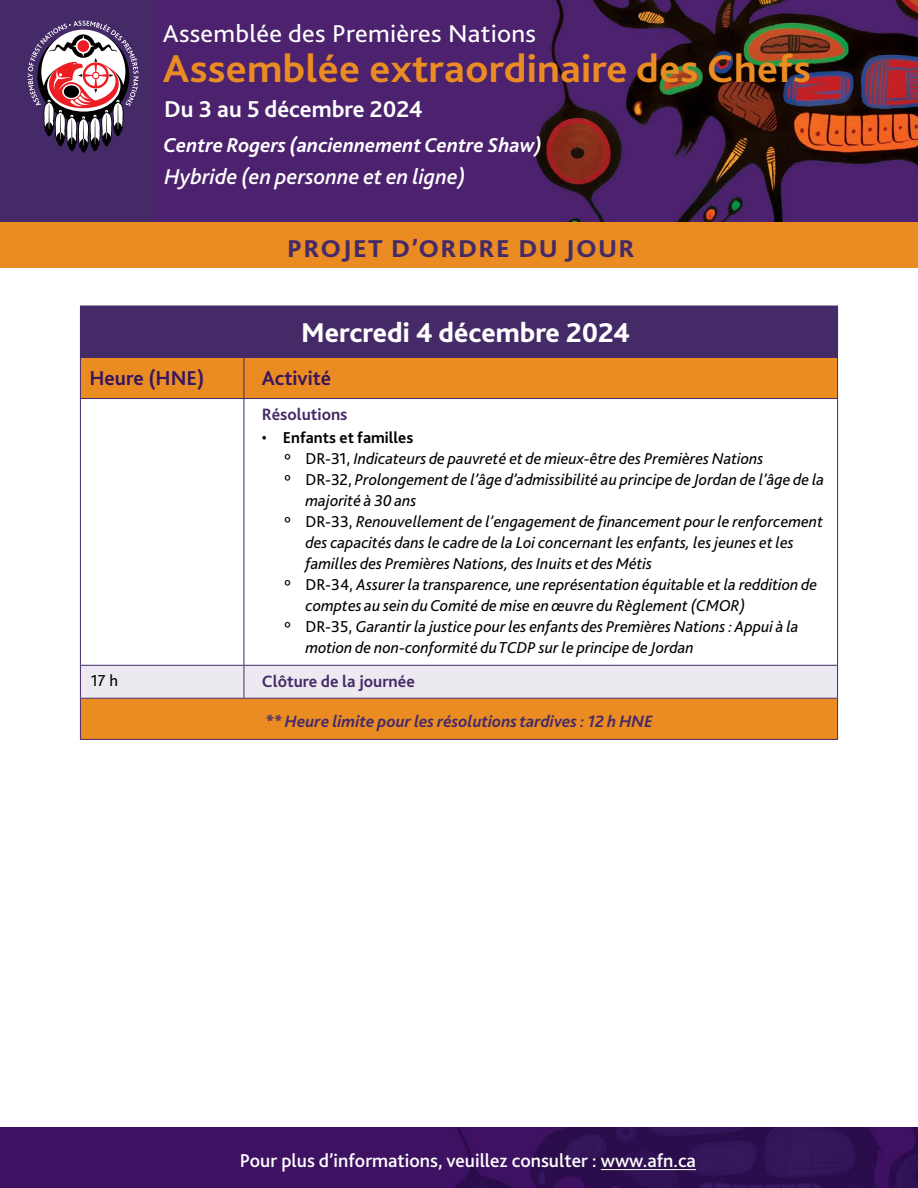
<style>
.page{position:relative;width:918px;height:1188px;background:#fff}
.page>*{position:absolute;margin:0;border:0;box-sizing:border-box;transform-origin:0 0}
.t1{font:700 40.5px "Bliss 2";letter-spacing:.005em;color:#eb8c23;scale:1.05 1}
.t2{font:800 28.5px "Bliss 2";color:#fff}
.t3{font:25.5px "Bliss 2";letter-spacing:.01em;color:#fff;scale:1.05 1}
.t4{font:800 25.5px "Bliss 2";letter-spacing:.05em;color:#452a68;scale:1.05 1}
.t5{font:700 24px "Bliss 2";color:#fff}
.t6{font:italic 500 22.5px "Bliss 2";color:#fff}
.t7{font:italic 700 21px "Bliss 2";color:#fff}
.t8{font:700 21px "Bliss 2";color:#38165e}
.t9{font:500 19.5px "Bliss 2";color:#fff}
.t10{font:italic 700 17.25px "Bliss 2";color:#452a68}
.t11{font:700 17.25px "Bliss 2";color:#452a68}
.t12{font:italic 16.5px "Bliss 2";color:#000}
.t13{font:700 16.5px "Bliss 2";color:#000}
.t14{font:16.5px "Bliss 2";color:#000}
.s1{font-weight:400}
.s2{font-style:normal}
</style>
<div class="page">
<div style="left:0;top:0;width:918px;height:234px;background:#4c226e"></div>
<img style="left:534px;top:0;width:384px;height:222px">
<svg style="left:28px;top:21px;width:111px;height:132px"></svg>
<img style="left:0;top:1128px;width:918px;height:60px">
<div style="left:0;top:222px;width:918px;height:46px;background:#eb8c23"></div>
<hr style="left:601px;top:1169px;width:95px;height:1px;background:#fff">
<div style="left:80px;top:306px;width:758px;height:51px;background:#452a68"></div>
<div style="left:81px;top:358px;width:756px;height:381px;background:#eb8c23"></div>
<svg style="left:81px;top:399px;width:756px;height:266px"></svg>
<div style="left:81px;top:666px;width:756px;height:32px;background:#eceaf0"></div>
<hr style="left:80px;top:357px;width:164px;height:1px;background:#452a68">
<hr style="left:80px;top:358px;width:1px;height:40px;background:#452a68">
<hr style="left:244px;top:357px;width:594px;height:1px;background:#452a68">
<hr style="left:244px;top:358px;width:1px;height:40px;background:#452a68">
<hr style="left:837px;top:358px;width:1px;height:40px;background:#452a68">
<hr style="left:80px;top:398px;width:164px;height:1px;background:#452a68">
<hr style="left:80px;top:399px;width:1px;height:266px;background:#452a68">
<hr style="left:244px;top:398px;width:594px;height:1px;background:#452a68">
<hr style="left:244px;top:399px;width:1px;height:266px;background:#452a68">
<hr style="left:837px;top:399px;width:1px;height:266px;background:#452a68">
<hr style="left:80px;top:665px;width:164px;height:1px;background:#452a68">
<hr style="left:80px;top:666px;width:1px;height:32px;background:#452a68">
<hr style="left:244px;top:665px;width:594px;height:1px;background:#452a68">
<hr style="left:244px;top:666px;width:1px;height:32px;background:#452a68">
<hr style="left:837px;top:666px;width:1px;height:32px;background:#452a68">
<hr style="left:80px;top:698px;width:164px;height:1px;background:#452a68">
<hr style="left:80px;top:699px;width:1px;height:40px;background:#452a68">
<hr style="left:244px;top:698px;width:594px;height:1px;background:#452a68">
<hr style="left:837px;top:699px;width:1px;height:40px;background:#452a68">
<hr style="left:80px;top:739px;width:164px;height:1px;background:#452a68">
<hr style="left:244px;top:739px;width:594px;height:1px;background:#452a68">
<h3 class="t3" style="left:163px;top:18px;width:357px">Assemblée des Premières Nations</h3>
<h1 class="t1" style="left:163px;top:43px;width:619px">Assemblée extraordinaire des Chefs</h1>
<h3 class="t5" style="left:164px;top:94px;width:260px">Du 3 au 5 décembre 2024</h3>
<p class="t7" style="left:164px;top:132px;width:380px">Centre Rogers (anciennement Centre Shaw)</p>
<h3 class="t6" style="left:164px;top:163px;width:303px">Hybride (en personne et en ligne)</h3>
<h3 class="t4" style="left:287px;top:232px;width:333px">PROJET D’ORDRE DU JOUR</h3>
<h2 class="t2" style="left:301px;top:315px;width:331px">Mercredi 4 décembre 2024</h2>
<p class="t8" style="left:89px;top:365px;width:117px">Heure (HNE)</p>
<p class="t8" style="left:262px;top:365px;width:71px">Activité</p>
<p class="t11" style="left:262px;top:404px;width:87px">Résolutions</p>
<p class="t13" style="left:262px;top:427px;width:153px"><span class="s1">•</span> Enfants et familles</p>
<p class="t12" style="left:284px;top:448px;width:480px"><span class="s2">º DR-31,</span> Indicateurs de pauvreté et de mieux-être des Premières Nations</p>
<p class="t12" style="left:284px;top:469px;width:541px"><span class="s2">º DR-32,</span> Prolongement de l’âge d’admissibilité au principe de Jordan de l’âge de la</p>
<p class="t12" style="left:305px;top:490px;width:112px">majorité à 30 ans</p>
<p class="t12" style="left:284px;top:511px;width:540px"><span class="s2">º DR-33,</span> Renouvellement de l’engagement de financement pour le renforcement</p>
<p class="t12" style="left:305px;top:533px;width:490px">des capacités dans le cadre de la Loi concernant les enfants, les jeunes et les</p>
<p class="t12" style="left:305px;top:554px;width:348px">familles des Premières Nations, des Inuits et des Métis</p>
<p class="t12" style="left:284px;top:575px;width:534px"><span class="s2">º DR-34,</span> Assurer la transparence, une représentation équitable et la reddition de</p>
<p class="t12" style="left:305px;top:596px;width:441px">comptes au sein du Comité de mise en œuvre du Règlement (CMOR)</p>
<p class="t12" style="left:284px;top:617px;width:516px"><span class="s2">º DR-35,</span> Garantir la justice pour les enfants des Premières Nations : Appui à la</p>
<p class="t12" style="left:305px;top:638px;width:390px">motion de non-conformité du TCDP sur le principe de Jordan</p>
<p class="t14" style="left:91px;top:670px;width:29px">17 h</p>
<p class="t11" style="left:262px;top:670px;width:154px">Clôture de la journée</p>
<p class="t10" style="left:265px;top:710px;width:389px">** Heure limite pour les résolutions tardives : 12 h HNE</p>
<p class="t9" style="left:240px;top:1148px;width:458px">Pour plus d’informations, veuillez consulter : www.afn.ca</p>
</div>
